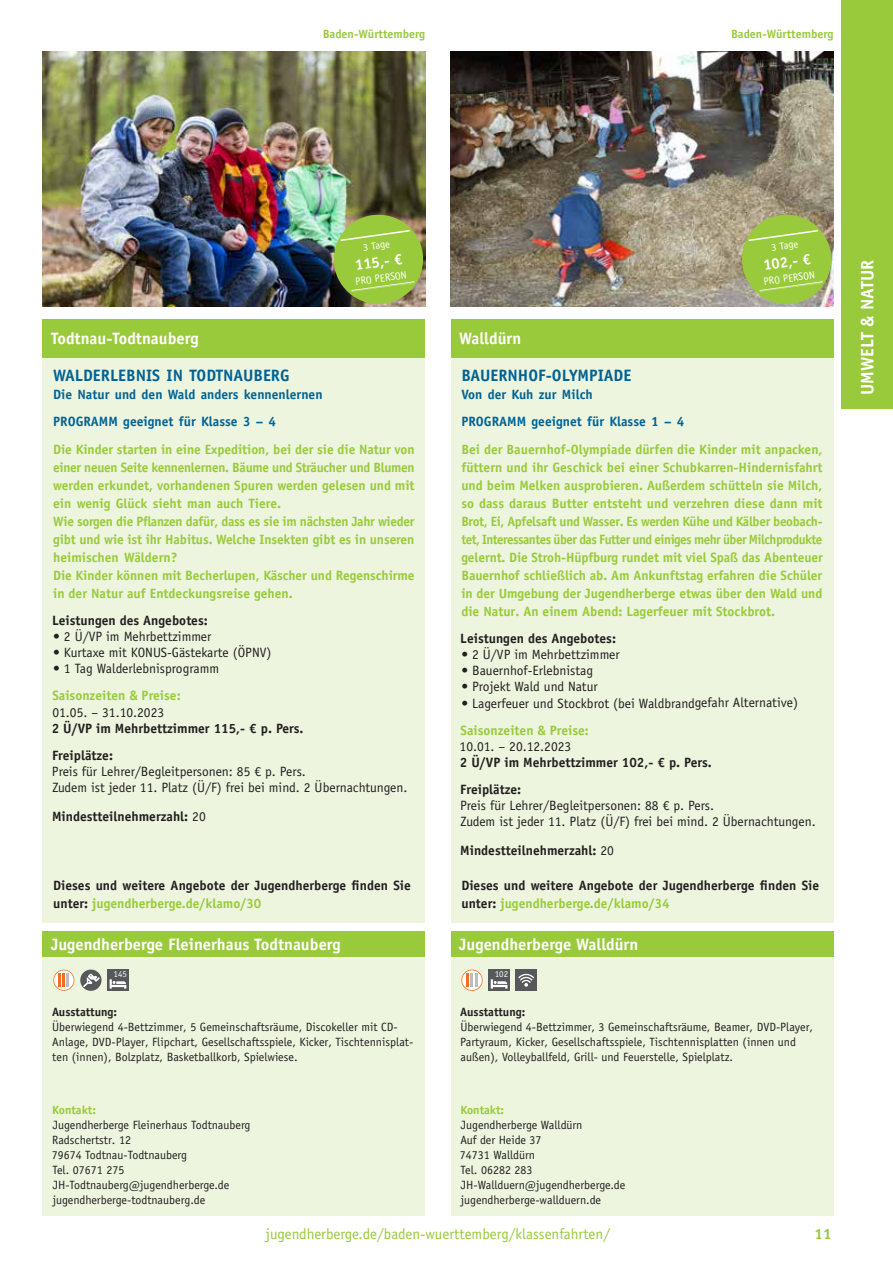
<style>
.page{position:relative;width:893px;height:1263px;background:#fff}
.page>*{position:absolute;margin:0;border:0;box-sizing:border-box;transform-origin:0 0}
.t1{font:700 18px "Officina Sans Std";color:#fff}
.t2{font:700 16.5px "Officina Sans Std";color:#fff}
.t3{font:700 16.5px "Officina Sans Std";color:#006295}
.t4{font:15px "Officina Sans Std";color:#99ca3b}
.t5{font:700 15px "Officina Sans Std";color:#fff}
.t6{font:700 15px "Officina Sans Std";color:#99ca3b}
.t7{font:700 13.5px/18px "Officina Sans Std";letter-spacing:-.005em;color:#99ca3b}
.t8{font:13.5px/16.2px "Officina Sans Std";color:#231f20}
.t9{font:700 13.5px/18px "Officina Sans Std";color:#231f20}
.t10{font:700 13.5px/26.7px "Officina Sans Std";color:#006295}
.t11{font:12px/15px "Officina Sans Std";color:#231f20}
.t12{font:700 12px "Officina Sans Std";color:#99ca3b}
.t13{font:700 12px "Officina Sans Std";color:#231f20}
.t14{font:10.5px "Officina Sans Std";color:#fff}
.t15{font:9px "Officina Sans Std";color:#fff}
.s1{font-weight:400}
.s2{color:#99ca3b}
</style>
<div class="page">
<div style="left:842px;top:0;width:51px;height:408px;background:#99ca3b"></div>
<img style="left:43px;top:51px;width:382px;height:230px">
<img style="left:42px;top:281px;width:289px;height:26px">
<img style="left:331px;top:212px;width:95px;height:95px">
<div style="left:43px;top:319px;width:382px;height:604px;background:#edf5df"></div>
<div style="left:43px;top:319px;width:382px;height:38px;background:#99ca3b"></div>
<div style="left:43px;top:931px;width:382px;height:285px;background:#edf5df"></div>
<div style="left:43px;top:931px;width:382px;height:26px;background:#99ca3b"></div>
<div style="left:107px;top:969px;width:22px;height:22px;background:#57585a"></div>
<svg style="left:110px;top:979px;width:16px;height:9px"></svg>
<svg style="left:80px;top:969px;width:22px;height:22px"></svg>
<svg style="left:83px;top:974px;width:17px;height:13px"></svg>
<svg style="left:53px;top:970px;width:21px;height:21px"></svg>
<img style="left:451px;top:51px;width:382px;height:230px">
<img style="left:450px;top:281px;width:289px;height:26px">
<svg style="left:739px;top:212px;width:95px;height:95px;background:#a0be59"></svg>
<div style="left:451px;top:319px;width:382px;height:604px;background:#edf5df"></div>
<div style="left:451px;top:319px;width:382px;height:38px;background:#99ca3b"></div>
<div style="left:451px;top:931px;width:382px;height:285px;background:#edf5df"></div>
<div style="left:451px;top:931px;width:382px;height:26px;background:#99ca3b"></div>
<div style="left:516px;top:969px;width:21px;height:22px;background:#57585a"></div>
<svg style="left:518px;top:974px;width:16px;height:13px"></svg>
<div style="left:488px;top:969px;width:22px;height:22px;background:#57585a"></div>
<svg style="left:491px;top:979px;width:16px;height:9px"></svg>
<svg style="left:461px;top:969px;width:22px;height:22px"></svg>
<p class="t12" style="left:323px;top:26px;width:104px">Baden-Württemberg</p>
<p class="t12" style="left:731px;top:26px;width:104px">Baden-Württemberg</p>
<p class="t2" style="left:51px;top:328px;width:149px">Todtnau-Todtnauberg</p>
<p class="t3" style="left:53px;top:365px;width:238px">WALDERLEBNIS IN TODTNAUBERG</p>
<p class="t10" style="left:53px;top:381px;width:271px">Die Natur und den Wald anders kennenlernen<br>PROGRAMM geeignet für Klasse 3 – 4</p>
<p class="t14" style="left:362px;top:241px;width:29px;rotate:-8deg">3 Tage</p>
<p class="t5" style="left:354px;top:256px;width:49px;rotate:-8deg">115,- €</p>
<p class="t14" style="left:354px;top:276px;width:53px;rotate:-8deg">PRO PERSON</p>
<p class="t7" style="left:53px;top:440px;width:363px">Die Kinder starten in eine Expedition, bei der sie die Natur von einer neuen Seite kennenlernen. Bäume und Sträucher und Blumen werden erkundet, vorhandenen Spuren werden gelesen und mit ein wenig Glück sieht man auch Tiere.<br>Wie sorgen die Pflanzen dafür, dass es sie im nächsten Jahr wieder gibt und wie ist ihr Habitus. Welche Insekten gibt es in unseren heimischen Wäldern?<br>Die Kinder können mit Becherlupen, Käscher und Regenschirme in der Natur auf Entdeckungsreise gehen.</p>
<p class="t9" style="left:52px;top:611px;width:157px">Leistungen des Angebotes:</p>
<p class="t8" style="left:53px;top:628px;width:160px">• 2 Ü/VP im Mehrbettzimmer</p>
<p class="t8" style="left:53px;top:644px;width:220px">• Kurtaxe mit KONUS-Gästekarte (ÖPNV)</p>
<p class="t8" style="left:53px;top:661px;width:167px">• 1 Tag Walderlebnisprogramm</p>
<p class="t7" style="left:52px;top:686px;width:130px">Saisonzeiten &amp; Preise:</p>
<p class="t8" style="left:52px;top:704px;width:113px">01.05. – 31.10.2023</p>
<p class="t9" style="left:52px;top:719px;width:253px">2 Ü/VP im Mehrbettzimmer 115,- € p. Pers.</p>
<p class="t9" style="left:52px;top:746px;width:62px">Freiplätze:</p>
<p class="t8" style="left:52px;top:763px;width:357px">Preis für Lehrer/Begleitpersonen: 85 € p. Pers.<br>Zudem ist jeder 11. Platz (Ü/F) frei bei mind. 2 Übernachtungen.</p>
<p class="t9" style="left:52px;top:807px;width:155px">Mindestteilnehmerzahl: <span class="s1">20</span></p>
<p class="t9" style="left:53px;top:876px;width:359px">Dieses und weitere Angebote der Jugendherberge finden Sie unter: <span class="s2">jugendherberge.de/klamo/30</span></p>
<p class="t2" style="left:51px;top:934px;width:291px">Jugendherberge Fleinerhaus Todtnauberg</p>
<p class="t15" style="left:114px;top:969px;width:15px">145</p>
<p class="t13" style="left:52px;top:1004px;width:67px">Ausstattung:</p>
<p class="t11" style="left:52px;top:1019px;width:363px">Überwiegend 4-Bettzimmer, 5 Gemeinschaftsräume, Discokeller mit CD-<br>Anlage, DVD-Player, Flipchart, Gesellschaftsspiele, Kicker, Tischtennisplat&shy;ten (innen), Bolzplatz, Basketballkorb, Spielwiese.</p>
<p class="t12" style="left:52px;top:1102px;width:45px">Kontakt:</p>
<p class="t11" style="left:52px;top:1117px;width:200px">Jugendherberge Fleinerhaus Todtnauberg<br>Radschertstr. 12<br>79674 Todtnau-Todtnauberg<br>Tel. 07671 275<br>JH-Todtnauberg@jugendherberge.de jugendherberge-todtnauberg.de</p>
<p class="t2" style="left:459px;top:328px;width:64px">Walldürn</p>
<p class="t3" style="left:461px;top:365px;width:171px">BAUERNHOF-OLYMPIADE</p>
<p class="t10" style="left:461px;top:381px;width:224px">Von der Kuh zur Milch<br>PROGRAMM geeignet für Klasse 1 – 4</p>
<p class="t14" style="left:770px;top:241px;width:29px;rotate:-8deg">3 Tage</p>
<p class="t5" style="left:762px;top:256px;width:49px;rotate:-8deg">102,- €</p>
<p class="t14" style="left:763px;top:276px;width:53px;rotate:-8deg">PRO PERSON</p>
<p class="t7" style="left:461px;top:440px;width:363px;text-align:justify">Bei der Bauernhof-Olympiade dürfen die Kinder mit anpacken, füttern und ihr Geschick bei einer Schubkarren-Hindernisfahrt und beim Melken ausprobieren. Außerdem schütteln sie Milch, so dass daraus Butter entsteht und verzehren diese dann mit Brot, Ei, Apfelsaft und Wasser. Es werden Kühe und Kälber beobach&shy;tet, Interessantes über das Futter und einiges mehr über Milchprodukte gelernt. Die Stroh-Hüpfburg rundet mit viel Spaß das Abenteuer Bauernhof schließlich ab. Am Ankunftstag erfahren die Schüler in der Umgebung der Jugendherberge etwas über den Wald und die Natur. An einem Abend: Lagerfeuer mit Stockbrot.</p>
<p class="t9" style="left:460px;top:629px;width:157px">Leistungen des Angebotes:</p>
<p class="t8" style="left:461px;top:646px;width:160px">• 2 Ü/VP im Mehrbettzimmer</p>
<p class="t8" style="left:461px;top:662px;width:133px">• Bauernhof-Erlebnistag</p>
<p class="t8" style="left:461px;top:679px;width:138px">• Projekt Wald und Natur</p>
<p class="t8" style="left:461px;top:695px;width:338px">• Lagerfeuer und Stockbrot (bei Waldbrandgefahr Alternative)</p>
<p class="t7" style="left:461px;top:721px;width:130px">Saisonzeiten &amp; Preise:</p>
<p class="t8" style="left:460px;top:738px;width:113px">10.01. – 20.12.2023</p>
<p class="t9" style="left:460px;top:753px;width:253px">2 Ü/VP im Mehrbettzimmer 102,- € p. Pers.</p>
<p class="t9" style="left:460px;top:780px;width:62px">Freiplätze:</p>
<p class="t8" style="left:460px;top:797px;width:357px">Preis für Lehrer/Begleitpersonen: 88 € p. Pers.<br>Zudem ist jeder 11. Platz (Ü/F) frei bei mind. 2 Übernachtungen.</p>
<p class="t9" style="left:460px;top:841px;width:155px">Mindestteilnehmerzahl: <span class="s1">20</span></p>
<p class="t9" style="left:461px;top:876px;width:359px">Dieses und weitere Angebote der Jugendherberge finden Sie unter: <span class="s2">jugendherberge.de/klamo/34</span></p>
<p class="t2" style="left:459px;top:934px;width:181px">Jugendherberge Walldürn</p>
<p class="t15" style="left:495px;top:969px;width:15px">102</p>
<p class="t13" style="left:460px;top:1004px;width:67px">Ausstattung:</p>
<p class="t11" style="left:460px;top:1019px;width:354px">Überwiegend 4-Bettzimmer, 3 Gemeinschaftsräume, Beamer, DVD-Player,<br>Partyraum, Kicker, Gesellschaftsspiele, Tischtennisplatten (innen und außen), Volleyballfeld, Grill- und Feuerstelle, Spielplatz.</p>
<p class="t12" style="left:460px;top:1102px;width:45px">Kontakt:</p>
<p class="t11" style="left:460px;top:1117px;width:167px">Jugendherberge Walldürn<br>Auf der Heide 37<br>74731 Walldürn<br>Tel. 06282 283<br>JH-Wallduern@jugendherberge.de jugendherberge-wallduern.de</p>
<p class="t4" style="left:266px;top:1225px;width:346px">jugendherberge.de/baden-wuerttemberg/klassenfahrten/</p>
<p class="t6" style="left:815px;top:1225px;width:18px">11</p>
<h1 class="t1" style="left:856px;top:395px;width:137px;rotate:-90deg">UMWELT &amp; NATUR</h1>
</div>
